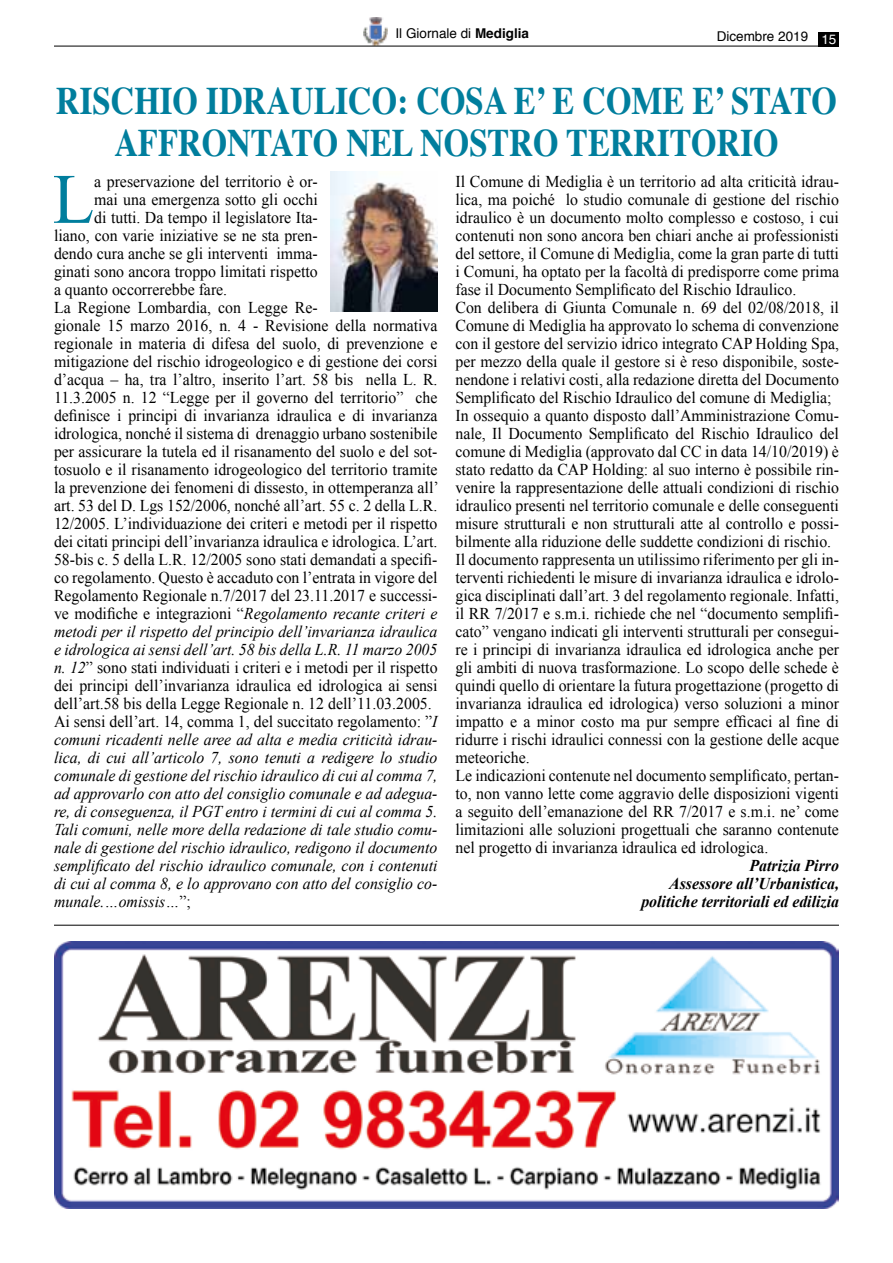
<style>
.page{position:relative;width:893px;height:1263px;background:#fff}
.page>*{position:absolute;margin:0;border:0;box-sizing:border-box;transform-origin:0 0}
.t1{font:70.8px "Times New Roman";color:#007e9d;scale:.96 1}
.t2{font:700 39px "Times";color:#007e9d;scale:.84 1}
.t3{font:16.5px/18px "Times New Roman";color:#000;scale:.96 1}
.t4{font:italic 16.5px "Times New Roman";color:#000;scale:.96 1}
.t5{font:italic 700 16.5px/18px "Times New Roman";color:#000;text-align:right;scale:.96 1}
.t6{font:13.5px "Helvetica";color:#000}
.s1{font-weight:700}
.s2{color:#fff}
.s3{font-style:normal}
.s4{font-style:italic}
</style>
<div class="page">
<img style="left:364px;top:17px;width:23px;height:29px">
<hr style="left:54px;top:46px;width:785px;height:1px;background:#000">
<div style="left:819px;top:32px;width:20px;height:14px;background:#000"></div>
<hr style="left:54px;top:925px;width:785px;height:1px;background:#000">
<img style="left:54px;top:941px;width:785px;height:268px">
<img style="left:330px;top:171px;width:107px;height:140px">
<p class="t6" style="left:395px;top:23px;width:135px">Il Giornale di <span class="s1">Mediglia</span></p>
<p class="t6" style="left:717px;top:26px;width:121px">Dicembre 2019 <span class="s2">15</span></p>
<h2 class="t2" style="left:56px;top:64px;width:25px">RISCHIO</h2>
<h2 class="t2" style="left:206px;top:64px;width:126px">IDRAULICO</h2>
<h2 class="t2" style="left:397px;top:64px;width:252px">: COSA E’ ECOME</h2>
<h2 class="t2" style="left:693px;top:64px;width:144px">E’ STATO</h2>
<h2 class="t2" style="left:114px;top:106px;width:105px">AFFRONT</h2>
<h2 class="t2" style="left:270px;top:106px;width:118px">ATO NEL</h2>
<h2 class="t2" style="left:420px;top:106px;width:29px">NOSTRO</h2>
<h2 class="t2" style="left:566px;top:106px;width:27px">TERRITORIO</h2>
<h1 class="t1" style="left:53px;top:152px;width:42px">L</h1>
<p class="t3" style="left:94px;top:172px;width:234px">a preservazione del territorio è or-</p>
<p class="t3" style="left:455px;top:172px;width:401px">Il Comune di Mediglia è un territorio ad alta criticità idrau&shy;lica, ma poiché lo studio comunale di gestione del rischio idraulico è un documento molto complesso e costoso, i cui contenuti non sono ancora ben chiari anche ai professionisti del settore, il Comune di Mediglia, come la gran parte di tutti i Comuni, ha optato per la facoltà di predisporre come prima fase il Documento Semplificato del Rischio Idraulico.<br>Con delibera di Giunta Comunale n. 69 del 02/08/2018, il Comune di Mediglia ha approvato lo schema di convenzione con il gestore del servizio idrico integrato CAP Holding Spa, per mezzo della quale il gestore si è reso disponibile, soste&shy;nendone i relativi costi, alla redazione diretta del Documento Semplificato del Rischio Idraulico del comune di Mediglia; In ossequio a quanto disposto dall’Amministrazione Comu&shy;nale, Il Documento Semplificato del Rischio Idraulico del comune di Mediglia (approvato dal CC in data 14/10/2019) è stato redatto da CAP Holding: al suo interno è possibile rin&shy;venire la rappresentazione delle attuali condizioni di rischio idraulico presenti nel territorio comunale e delle conseguenti misure strutturali e non strutturali atte al controllo e possi&shy;bilmente alla riduzione delle suddette condizioni di rischio.<br>Il documento rappresenta un utilissimo riferimento per gli in&shy;terventi richiedenti le misure di invarianza idraulica e idrolo&shy;gica disciplinati dall’art. 3 del regolamento regionale. Infatti, il RR 7/2017 e s.m.i. richiede che nel “documento semplifi&shy;cato” vengano indicati gli interventi strutturali per consegui&shy;re i principi di invarianza idraulica ed idrologica anche per gli ambiti di nuova trasformazione. Lo scopo delle schede è quindi quello di orientare la futura progettazione (progetto di invarianza idraulica ed idrologica) verso soluzioni a minor impatto e a minor costo ma pur sempre efficaci al fine di ridurre i rischi idraulici connessi con la gestione delle acque meteoriche.<br>Le indicazioni contenute nel documento semplificato, pertan&shy;to, non vanno lette come aggravio delle disposizioni vigenti a seguito dell’emanazione del RR 7/2017 e s.m.i. ne’ come limitazioni alle soluzioni progettuali che saranno contenute nel progetto di invarianza idraulica ed idrologica.</p>
<p class="t5" style="left:641px;top:856px;width:207px">Patrizia Pirro<br>Assessore all’Urbanistica, politiche territoriali ed edilizia</p>
<p class="t3" style="left:94px;top:190px;width:234px">mai una emergenza sotto gli occhi</p>
<p class="t3" style="left:94px;top:208px;width:234px">di tutti. Da tempo il legislatore Ita-</p>
<p class="t3" style="left:54px;top:226px;width:276px">liano, con varie iniziative se ne sta pren-</p>
<p class="t3" style="left:54px;top:244px;width:276px">dendo cura anche se gli interventi imma-</p>
<p class="t3" style="left:54px;top:262px;width:276px">ginati sono ancora troppo limitati rispetto</p>
<p class="t3" style="left:54px;top:280px;width:182px">a quanto occorrerebbe fare.</p>
<p class="t3" style="left:54px;top:298px;width:276px">La Regione Lombardia, con Legge Re-</p>
<p class="t3" style="left:54px;top:316px;width:401px">gionale 15 marzo 2016, n. 4 - Revisione della normativa</p>
<p class="t3" style="left:54px;top:334px;width:401px">regionale in materia di difesa del suolo, di prevenzione e</p>
<p class="t3" style="left:54px;top:352px;width:401px">mitigazione del rischio idrogeologico e di gestione dei corsi</p>
<p class="t3" style="left:54px;top:370px;width:401px">d’acqua – ha, tra l’altro, inserito l’art. 58 bis nella L. R.</p>
<p class="t3" style="left:54px;top:388px;width:401px">11.3.2005 n. 12 “Legge per il governo del territorio” che</p>
<p class="t3" style="left:54px;top:406px;width:401px">definisce i principi di invarianza idraulica e di invarianza</p>
<p class="t3" style="left:54px;top:424px;width:401px">idrologica, nonché il sistema di drenaggio urbano sostenibile</p>
<p class="t3" style="left:54px;top:442px;width:401px">per assicurare la tutela ed il risanamento del suolo e del sot-</p>
<p class="t3" style="left:54px;top:460px;width:401px">tosuolo e il risanamento idrogeologico del territorio tramite</p>
<p class="t3" style="left:54px;top:478px;width:402px">la prevenzione dei fenomeni di dissesto, in ottemperanza all’</p>
<p class="t3" style="left:54px;top:496px;width:401px">art. 53 del D. Lgs 152/2006, nonché all’art. 55 c. 2 della L.R.</p>
<p class="t3" style="left:54px;top:514px;width:401px">12/2005. L’individuazione dei criteri e metodi per il rispetto</p>
<p class="t3" style="left:54px;top:532px;width:401px">dei citati principi dell’invarianza idraulica e idrologica. L’art.</p>
<p class="t3" style="left:54px;top:550px;width:401px">58-bis c. 5 della L.R. 12/2005 sono stati demandati a specifi-</p>
<p class="t3" style="left:54px;top:568px;width:401px">co regolamento. Questo è accaduto con l’entrata in vigore del</p>
<p class="t3" style="left:54px;top:586px;width:401px">Regolamento Regionale n.7/2017 del 23.11.2017 e successi-</p>
<p class="t4" style="left:54px;top:602px;width:401px"><span class="s3">ve modifiche e integrazioni “</span>Regolamento recante criteri e</p>
<p class="t4" style="left:54px;top:620px;width:401px">metodi per il rispetto del principio dell’invarianza idraulica</p>
<p class="t4" style="left:54px;top:638px;width:401px">e idrologica ai sensi dell’art. 58 bis della L.R. 11 marzo 2005</p>
<p class="t3" style="left:54px;top:658px;width:401px"><span class="s4">n. 12</span>” sono stati individuati i criteri e i metodi per il rispetto</p>
<p class="t3" style="left:54px;top:676px;width:401px">dei principi dell’invarianza idraulica ed idrologica ai sensi</p>
<p class="t3" style="left:54px;top:694px;width:395px">dell’art.58 bis della Legge Regionale n. 12 dell’11.03.2005.</p>
<p class="t3" style="left:54px;top:712px;width:401px">Ai sensi dell’art. 14, comma 1, del succitato regolamento: ”<span class="s4">I</span></p>
<p class="t4" style="left:54px;top:728px;width:401px">comuni ricadenti nelle aree ad alta e media criticità idrau-</p>
<p class="t4" style="left:54px;top:746px;width:401px">lica, di cui all’articolo 7, sono tenuti a redigere lo studio</p>
<p class="t4" style="left:54px;top:764px;width:401px">comunale di gestione del rischio idraulico di cui al comma 7,</p>
<p class="t4" style="left:54px;top:782px;width:401px">ad approvarlo con atto del consiglio comunale e ad adegua-</p>
<p class="t4" style="left:54px;top:800px;width:401px">re, di conseguenza, il PGT entro i termini di cui al comma 5.</p>
<p class="t4" style="left:54px;top:818px;width:401px">Tali comuni, nelle more della redazione di tale studio comu-</p>
<p class="t4" style="left:54px;top:836px;width:401px">nale di gestione del rischio idraulico, redigono il documento</p>
<p class="t4" style="left:54px;top:854px;width:401px">semplificato del rischio idraulico comunale, con i contenuti</p>
<p class="t4" style="left:54px;top:872px;width:401px">di cui al comma 8, e lo approvano con atto del consiglio co-</p>
<p class="t4" style="left:54px;top:890px;width:144px">munale.…omissis…<span class="s3">”;</span></p>
</div>
